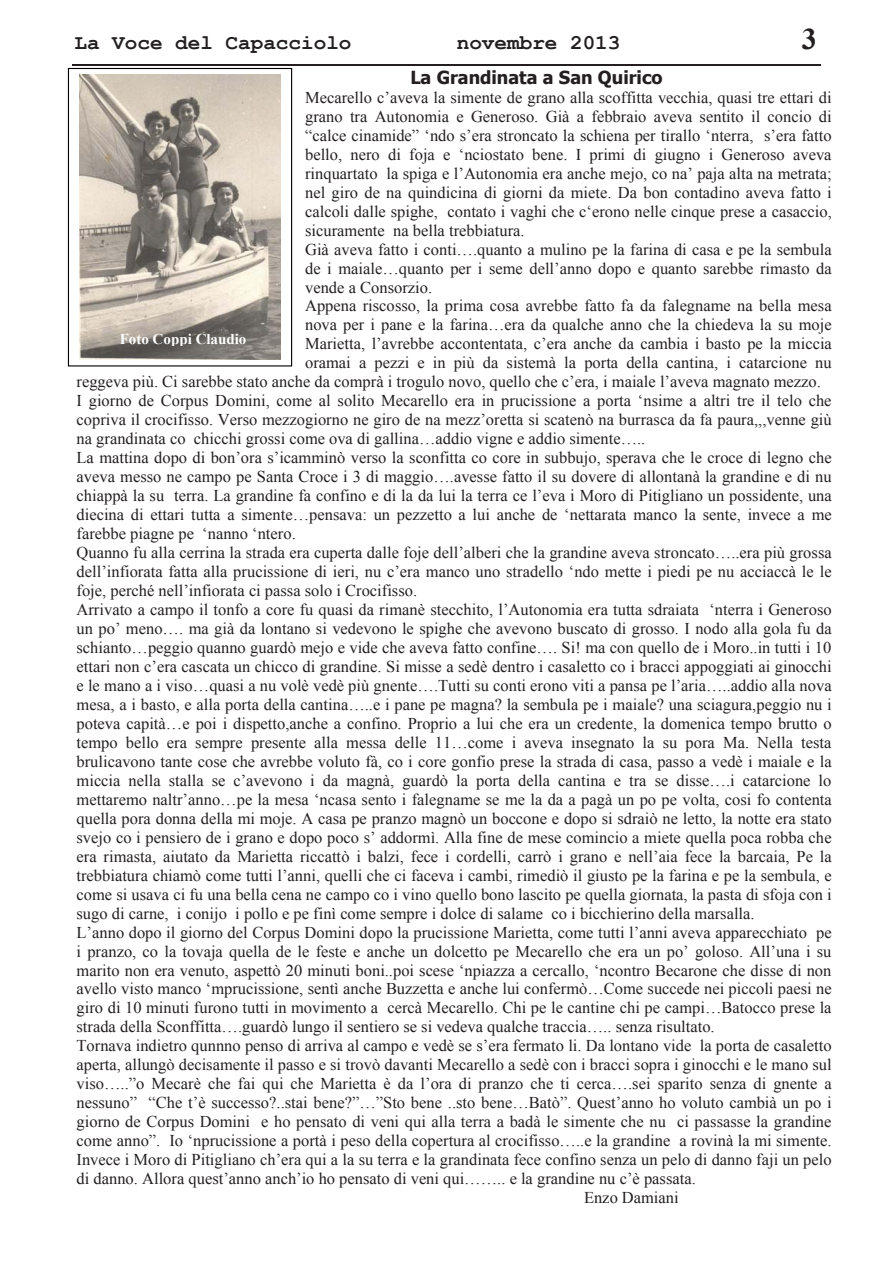
<style>
.page{position:relative;width:893px;height:1263px;background:#fff}
.page>*{position:absolute;margin:0;border:0;box-sizing:border-box;transform-origin:0 0}
.t1{font:700 30px "Times New Roman";color:#231f20}
.t2{font:700 21px "Courier New";color:#231f20}
.t3{font:700 18px "Tahoma";color:#231f20}
.t4{font:16.5px "Times New Roman";color:#231f20}
.t5{font:700 15px "Times New Roman";color:#fff}
</style>
<div class="page">
<hr style="left:72px;top:65px;width:749px;height:1px;background:#231f20">
<div style="left:68px;top:68px;width:224px;height:299px;border:1px solid #010202"></div>
<img style="left:80px;top:75px;width:200px;height:285px">
<p class="t2" style="left:74px;top:32px;width:279px">La Voce del Capacciolo</p>
<p class="t2" style="left:457px;top:32px;width:165px">novembre 2013</p>
<h1 class="t1" style="left:802px;top:23px;width:16px">3</h1>
<p class="t3" style="left:410px;top:66px;width:254px">La Grandinata a San Quirico</p>
<p class="t4" style="left:305px;top:88px;width:528px">Mecarello c’aveva la simente de grano alla scoffitta vecchia, quasi tre ettari di</p>
<p class="t4" style="left:305px;top:107px;width:528px">grano tra Autonomia e Generoso. Già a febbraio aveva sentito il concio di</p>
<p class="t4" style="left:305px;top:126px;width:528px">“calce cinamide” ‘ndo s’era stroncato la schiena per tirallo ‘nterra, s’era fatto</p>
<p class="t4" style="left:305px;top:145px;width:528px">bello, nero di foja e ‘nciostato bene. I primi di giugno i Generoso aveva</p>
<p class="t4" style="left:305px;top:164px;width:528px">rinquartato la spiga e l’Autonomia era anche mejo, co na’ paja alta na metrata;</p>
<p class="t4" style="left:305px;top:183px;width:528px">nel giro de na quindicina di giorni da miete. Da bon contadino aveva fatto i</p>
<p class="t4" style="left:305px;top:202px;width:528px">calcoli dalle spighe, contato i vaghi che c‘erono nelle cinque prese a casaccio,</p>
<p class="t4" style="left:305px;top:221px;width:221px">sicuramente na bella trebbiatura.</p>
<p class="t4" style="left:305px;top:240px;width:528px">Già aveva fatto i conti….quanto a mulino pe la farina di casa e pe la sembula</p>
<p class="t4" style="left:305px;top:259px;width:528px">de i maiale…quanto per i seme dell’anno dopo e quanto sarebbe rimasto da</p>
<p class="t4" style="left:305px;top:278px;width:128px">vende a Consorzio.</p>
<p class="t4" style="left:305px;top:297px;width:528px">Appena riscosso, la prima cosa avrebbe fatto fa da falegname na bella mesa</p>
<p class="t4" style="left:305px;top:316px;width:528px">nova per i pane e la farina…era da qualche anno che la chiedeva la su moje</p>
<p class="t4" style="left:305px;top:335px;width:528px">Marietta, l’avrebbe accontentata, c’era anche da cambia i basto pe la miccia</p>
<p class="t4" style="left:305px;top:354px;width:528px">oramai a pezzi e in più da sistemà la porta della cantina, i catarcione nu</p>
<p class="t4" style="left:77px;top:373px;width:746px">reggeva più. Ci sarebbe stato anche da comprà i trogulo novo, quello che c’era, i maiale l’aveva magnato mezzo.</p>
<p class="t4" style="left:77px;top:392px;width:756px">I giorno de Corpus Domini, come al solito Mecarello era in prucissione a porta ‘nsime a altri tre il telo che</p>
<p class="t4" style="left:77px;top:411px;width:757px">copriva il crocifisso. Verso mezzogiorno ne giro de na mezz’oretta si scatenò na burrasca da fa paura,,,venne giù</p>
<p class="t4" style="left:77px;top:430px;width:570px">na grandinata co chicchi grossi come ova di gallina…addio vigne e addio simente…..</p>
<p class="t4" style="left:77px;top:449px;width:757px">La mattina dopo di bon’ora s’icamminò verso la sconfitta co core in subbujo, sperava che le croce di legno che</p>
<p class="t4" style="left:77px;top:468px;width:756px">aveva messo ne campo pe Santa Croce i 3 di maggio….avesse fatto il su dovere di allontanà la grandine e di nu</p>
<p class="t4" style="left:77px;top:487px;width:757px">chiappà la su terra. La grandine fa confino e di la da lui la terra ce l’eva i Moro di Pitigliano un possidente, una</p>
<p class="t4" style="left:77px;top:506px;width:757px">diecina di ettari tutta a simente…pensava: un pezzetto a lui anche de ‘nettarata manco la sente, invece a me</p>
<p class="t4" style="left:77px;top:524px;width:221px">farebbe piagne pe ‘nanno ‘ntero.</p>
<p class="t4" style="left:77px;top:543px;width:757px">Quanno fu alla cerrina la strada era cuperta dalle foje dell’alberi che la grandine aveva stroncato…..era più grossa</p>
<p class="t4" style="left:77px;top:562px;width:756px">dell’infiorata fatta alla prucissione di ieri, nu c’era manco uno stradello ‘ndo mette i piedi pe nu acciaccà le le</p>
<p class="t4" style="left:77px;top:581px;width:342px">foje, perché nell’infiorata ci passa solo i Crocifisso.</p>
<p class="t4" style="left:77px;top:600px;width:756px">Arrivato a campo il tonfo a core fu quasi da rimanè stecchito, l’Autonomia era tutta sdraiata ‘nterra i Generoso</p>
<p class="t4" style="left:77px;top:619px;width:756px">un po’ meno…. ma già da lontano si vedevono le spighe che avevono buscato di grosso. I nodo alla gola fu da</p>
<p class="t4" style="left:77px;top:638px;width:756px">schianto…peggio quanno guardò mejo e vide che aveva fatto confine…. Si! ma con quello de i Moro..in tutti i 10</p>
<p class="t4" style="left:77px;top:657px;width:756px">ettari non c’era cascata un chicco di grandine. Si misse a sedè dentro i casaletto co i bracci appoggiati ai ginocchi</p>
<p class="t4" style="left:77px;top:676px;width:757px">e le mano a i viso…quasi a nu volè vedè più gnente….Tutti su conti erono viti a pansa pe l’aria…..addio alla nova</p>
<p class="t4" style="left:77px;top:695px;width:757px">mesa, a i basto, e alla porta della cantina…..e i pane pe magna? la sembula pe i maiale? una sciagura,peggio nu i</p>
<p class="t4" style="left:77px;top:714px;width:756px">poteva capità…e poi i dispetto,anche a confino. Proprio a lui che era un credente, la domenica tempo brutto o</p>
<p class="t4" style="left:77px;top:733px;width:756px">tempo bello era sempre presente alla messa delle 11…come i aveva insegnato la su pora Ma. Nella testa</p>
<p class="t4" style="left:77px;top:752px;width:756px">brulicavono tante cose che avrebbe voluto fà, co i core gonfio prese la strada di casa, passo a vedè i maiale e la</p>
<p class="t4" style="left:77px;top:771px;width:756px">miccia nella stalla se c’avevono i da magnà, guardò la porta della cantina e tra se disse….i catarcione lo</p>
<p class="t4" style="left:77px;top:790px;width:757px">mettaremo naltr’anno…pe la mesa ‘ncasa sento i falegname se me la da a pagà un po pe volta, cosi fo contenta</p>
<p class="t4" style="left:77px;top:809px;width:756px">quella pora donna della mi moje. A casa pe pranzo magnò un boccone e dopo si sdraiò ne letto, la notte era stato</p>
<p class="t4" style="left:77px;top:828px;width:756px">svejo co i pensiero de i grano e dopo poco s’ addormì. Alla fine de mese comincio a miete quella poca robba che</p>
<p class="t4" style="left:77px;top:847px;width:757px">era rimasta, aiutato da Marietta riccattò i balzi, fece i cordelli, carrò i grano e nell’aia fece la barcaia, Pe la</p>
<p class="t4" style="left:77px;top:866px;width:757px">trebbiatura chiamò come tutti l’anni, quelli che ci faceva i cambi, rimediò il giusto pe la farina e pe la sembula, e</p>
<p class="t4" style="left:77px;top:885px;width:757px">come si usava ci fu una bella cena ne campo co i vino quello bono lascito pe quella giornata, la pasta di sfoja con i</p>
<p class="t4" style="left:77px;top:904px;width:679px">sugo di carne, i conijo i pollo e pe finì come sempre i dolce di salame co i bicchierino della marsalla.</p>
<p class="t4" style="left:77px;top:923px;width:756px">L’anno dopo il giorno del Corpus Domini dopo la prucissione Marietta, come tutti l’anni aveva apparecchiato pe</p>
<p class="t4" style="left:77px;top:942px;width:756px">i pranzo, co la tovaja quella de le feste e anche un dolcetto pe Mecarello che era un po’ goloso. All’una i su</p>
<p class="t4" style="left:77px;top:961px;width:756px">marito non era venuto, aspettò 20 minuti boni..poi scese ‘npiazza a cercallo, ‘ncontro Becarone che disse di non</p>
<p class="t4" style="left:77px;top:980px;width:756px">avello visto manco ‘mprucissione, sentì anche Buzzetta e anche lui confermò…Come succede nei piccoli paesi ne</p>
<p class="t4" style="left:77px;top:999px;width:756px">giro di 10 minuti furono tutti in movimento a cercà Mecarello. Chi pe le cantine chi pe campi…Batocco prese la</p>
<p class="t4" style="left:77px;top:1018px;width:640px">strada della Sconffitta….guardò lungo il sentiero se si vedeva qualche traccia….. senza risultato.</p>
<p class="t4" style="left:77px;top:1037px;width:756px">Tornava indietro qunnno penso di arriva al campo e vedè se s’era fermato li. Da lontano vide la porta de casaletto</p>
<p class="t4" style="left:77px;top:1056px;width:756px">aperta, allungò decisamente il passo e si trovò davanti Mecarello a sedè con i bracci sopra i ginocchi e le mano sul</p>
<p class="t4" style="left:77px;top:1075px;width:757px">viso…..”o Mecarè che fai qui che Marietta è da l’ora di pranzo che ti cerca….sei sparito senza di gnente a</p>
<p class="t4" style="left:77px;top:1094px;width:756px">nessuno” “Che t’è successo?..stai bene?”…”Sto bene ..sto bene…Batò”. Quest’anno ho voluto cambià un po i</p>
<p class="t4" style="left:77px;top:1113px;width:756px">giorno de Corpus Domini e ho pensato di veni qui alla terra a badà le simente che nu ci passasse la grandine</p>
<p class="t4" style="left:77px;top:1132px;width:756px">come anno”. Io ‘nprucissione a portà i peso della copertura al crocifisso…..e la grandine a rovinà la mi simente.</p>
<p class="t4" style="left:77px;top:1151px;width:756px">Invece i Moro di Pitigliano ch’era qui a la su terra e la grandinata fece confino senza un pelo di danno faji un pelo</p>
<p class="t4" style="left:77px;top:1170px;width:621px">di danno. Allora quest’anno anch’io ho pensato di veni qui…….. e la grandine nu c’è passata.</p>
<p class="t4" style="left:584px;top:1189px;width:96px">Enzo Damiani</p>
<p class="t5" style="left:120px;top:331px;width:128px">Foto Coppi Claudio</p>
</div>
